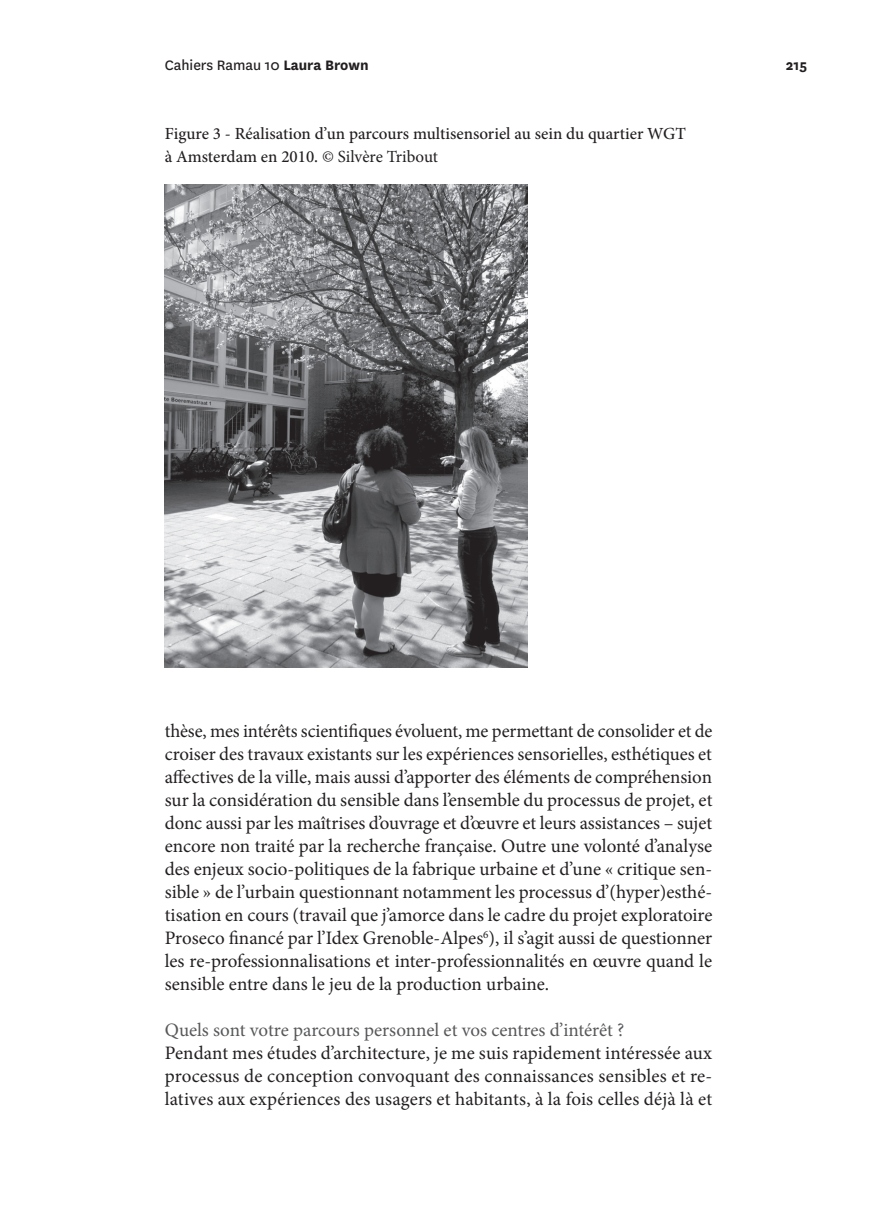
<style>
.page{position:relative;width:877px;height:1217px;background:#fff}
.page>*{position:absolute;margin:0;border:0;box-sizing:border-box;transform-origin:0 0}
.t1{font:19px/23px "Minion Pro";letter-spacing:.005em;color:#231f20;text-align:justify}
.t2{font:19px "Minion Pro";letter-spacing:-.005em;color:#57585a}
.t3{font:500 17px/23px "Minion Pro";color:#231f20}
.t4{font:16px "National";color:#231f20}
.t5{font:700 16px "National";color:#231f20}
.s1{font-weight:700}
.s2{font-weight:400}
</style>
<div class="page">
<img style="left:165px;top:185px;width:362px;height:483px">
<p class="t4" style="left:165px;top:54px;width:205px">Cahiers Ramau 10 <span class="s1">Laura Brown</span></p>
<p class="t5" style="left:785px;top:53px;width:23px">215</p>
<p class="t3" style="left:165px;top:122px;width:522px">Figure 3 - Réalisation d’un parcours multisensoriel au sein du quartier WGT à Amsterdam en 2010. <span class="s2">© Silvère Tribout</span></p>
<p class="t1" style="left:165px;top:719px;width:549px">thèse, mes intérêts scientifiques évoluent, me permettant de consolider et de croiser des travaux existants sur les expériences sensorielles, esthétiques et affectives de la ville, mais aussi d’apporter des éléments de compréhension sur la considération du sensible dans l’ensemble du processus de projet, et donc aussi par les maîtrises d’ouvrage et d’œuvre et leurs assistances – sujet encore non traité par la recherche française. Outre une volonté d’analyse des enjeux socio-politiques de la fabrique urbaine et d’une « critique sen&shy;sible » de l’urbain questionnant notamment les processus d’(hyper)esthé&shy;tisation en cours (travail que j’amorce dans le cadre du projet exploratoire Proseco financé par l’Idex Grenoble-Alpes<sup>6</sup>), il s’agit aussi de questionner les re-professionnalisations et inter-professionnalités en œuvre quand le sensible entre dans le jeu de la production urbaine.</p>
<p class="t2" style="left:165px;top:1017px;width:461px">Quels sont votre parcours personnel et vos centres d’intérêt ?</p>
<p class="t1" style="left:165px;top:1041px;width:549px">Pendant mes études d’architecture, je me suis rapidement intéressée aux processus de conception convoquant des connaissances sensibles et re&shy;latives aux expériences des usagers et habitants, à la fois celles déjà là et</p>
</div>
